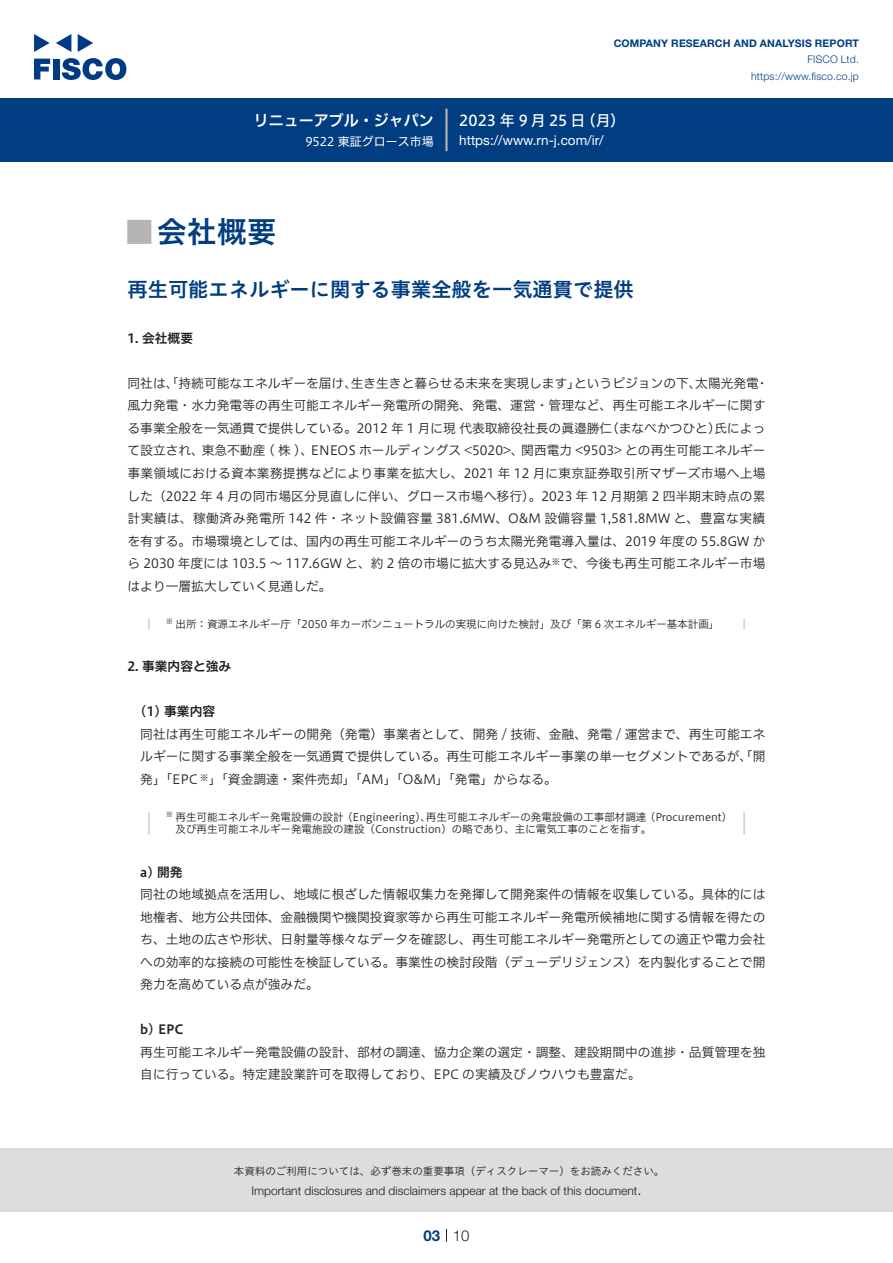
<style>
.page{position:relative;width:893px;height:1263px;background:#fff}
.page>*{position:absolute;margin:0;border:0;box-sizing:border-box;transform-origin:0 0}
.t1{font:30px "Hiragino UD Sans Std N W6";color:#003d81}
.t2{font:24px "Hiragino UD Sans Std N W6";color:#b5b5b6}
.t3{font:20.25px "Hiragino UD Sans Std W6";color:#003d81}
.t4{font:15px "Hiragino UD Sans F Std N W5";letter-spacing:.21em;color:#fff}
.t5{font:15px "Hiragino UD Sans F Std N W6";color:#fff}
.t6{font:300 15px "Helvetica Neue LT Std";color:#231f20}
.t7{font:700 15px "Helvetica Neue LT Std";color:#003d81}
.t8{font:13.5px "Helvetica Neue LT Std";color:#fff}
.t9{font:12.75px/22.5px "Hiragino UD Sans F Std N W3";color:#231f20}
.t10{font:12.75px "Hiragino UD Sans F Std N W3";letter-spacing:.035em;color:#231f20}
.t11{font:12.75px "Hiragino UD Sans F Std N W6";color:#231f20}
.t12{font:300 12px "Helvetica Neue LT Std";color:#231f20}
.t13{font:12px "Hiragino UD Sans F Std N W4";color:#fff}
.t14{font:10.5px "Hiragino UD Sans F Std N W3";color:#231f20}
.t15{font:10.5px "Hiragino UD Sans Std W3";color:#231f20}
.t16{font:700 10.5px "Helvetica Neue LT Std";letter-spacing:.015em;color:#003d81}
.t17{font:300 10.5px/16.5px "Helvetica Neue LT Std";letter-spacing:.015em;color:#003d81;text-align:right}
.t18{font:8.85px "Hiragino UD Sans F Std N W3";color:#231f20}
.t19{font:7.35px "Hiragino UD Sans F Std N W3";color:#231f20}
</style>
<div class="page">
<div style="left:0;top:1148px;width:893px;height:64px;background:#ddd"></div>
<svg style="left:34px;top:59px;width:16px;height:20px"></svg>
<div style="left:53px;top:59px;width:6px;height:20px;background:#003a83"></div>
<svg style="left:62px;top:58px;width:64px;height:22px"></svg>
<svg style="left:34px;top:34px;width:16px;height:18px"></svg>
<svg style="left:78px;top:34px;width:15px;height:18px"></svg>
<svg style="left:56px;top:34px;width:15px;height:18px"></svg>
<div style="left:0;top:98px;width:893px;height:64px;background:#003d81"></div>
<hr style="left:445px;top:109px;width:3px;height:42px;background:#b5b5b6">
<svg style="left:446px;top:1229px;width:1px;height:13px"></svg>
<svg style="left:148px;top:619px;width:2px;height:10px"></svg>
<svg style="left:743px;top:619px;width:2px;height:10px"></svg>
<hr style="left:148px;top:812px;width:2px;height:22px;background:#d3d3d3">
<hr style="left:743px;top:812px;width:2px;height:22px;background:#d3d3d3">
<p class="t5" style="left:254px;top:109px;width:182px">リニューアブル・ジャパン</p>
<p class="t13" style="left:305px;top:132px;width:130px">9522 東証グロース市場</p>
<p class="t16" style="left:614px;top:37px;width:247px">COMPANY RESEARCH AND ANALYSIS REPORT</p>
<p class="t17" style="left:751px;top:51px;width:109px">FISCO Ltd. https://www.fisco.co j p.</p>
<p class="t4" style="left:581px;top:109px;width:46px">（月(</p>
<p class="t4" style="left:459px;top:109px;width:128px">2023年9月25日</p>
<p class="t8" style="left:459px;top:132px;width:146px">https: / / w w w . r n .j- c o m /i r/</p>
<h1 class="t1" style="left:157px;top:209px;width:121px">会社概要</h1>
<h2 class="t2" style="left:128px;top:213px;width:25px">█</h2>
<h3 class="t3" style="left:128px;top:274px;width:508px">再生可能エネルギーに関する事業全般を一気通貫で提供</h3>
<p class="t11" style="left:128px;top:328px;width:67px">1. 会社概要</p>
<p class="t9" style="left:128px;top:371px;width:231px">同社は、「持続可能なエネルギーを届け、</p>
<p class="t9" style="left:128px;top:394px;width:639px">風力発電・水力発電等の再生可能エネルギー発電所の開発、発電、運営・管理など、再生可能エネルギーに関す</p>
<p class="t9" style="left:714px;top:416px;width:52px">氏によっ</p>
<p class="t9" style="left:574px;top:371px;width:129px">というビジョンの下、</p>
<p class="t9" style="left:351px;top:371px;width:231px">生き生きと暮らせる未来を実現します」</p>
<p class="t9" style="left:695px;top:371px;width:65px">太陽光発電</p>
<p class="t9" style="left:756px;top:371px;width:14px">・</p>
<p class="t9" style="left:521px;top:416px;width:246px;text-indent:-394px">る事業全般を一気通貫で提供している。2012 年 1 月に現代表取締役社長の眞邉勝仁<br>関西電力 &lt;9503&gt; との再生可能エネルギー</p>
<p class="t9" style="left:606px;top:416px;width:116px">（まなべかつひと）</p>
<p class="t9" style="left:311px;top:439px;width:214px">ENEOS ホールディングス &lt;5020&gt;、</p>
<p class="t9" style="left:202px;top:439px;width:113px">東急不動産 ( 株 )、</p>
<p class="t9" style="left:128px;top:439px;width:78px">て設立され、</p>
<p class="t9" style="left:128px;top:461px;width:639px">事業領域における資本業務提携などにより事業を拡大し、2021 年 12 月に東京証券取引所マザーズ市場へ上場</p>
<p class="t9" style="left:128px;top:484px;width:639px">した（2022 年 4 月の同市場区分見直しに伴い、グロース市場へ移行）。2023 年 12 月期第 2 四半期末時点の累</p>
<p class="t10" style="left:128px;top:509px;width:639px">計実績は、稼働済み発電所 142 件・ネット設備容量 381.6MW、O&amp;M 設備容量 1,581.8MW と、豊富な実績</p>
<p class="t9" style="left:128px;top:529px;width:639px">を有する。市場環境としては、国内の再生可能エネルギーのうち太陽光発電導入量は、2019 年度の 55.8GW か</p>
<p class="t9" style="left:560px;top:551px;width:206px">で、今後も再生可能エネルギー市場</p>
<p class="t9" style="left:128px;top:551px;width:425px">ら 2030 年度には 103.5 ～ 117.6GW と、約 2 倍の市場に拡大する見込みはより一層拡大していく見通しだ。</p>
<p class="t14" style="left:176px;top:616px;width:545px">出所：資源エネルギー庁「2050 年カーボンニュートラルの実現に向けた検討」及び「第 6 次エネルギー基本計画「</p>
<p class="t18" style="left:551px;top:555px;width:10px">※</p>
<p class="t19" style="left:166px;top:615px;width:9px">※</p>
<p class="t11" style="left:128px;top:657px;width:105px">2. 事業内容と強み</p>
<p class="t11" style="left:140px;top:702px;width:76px">1( ) 事業内容</p>
<p class="t9" style="left:140px;top:722px;width:627px;text-align:justify">同社は再生可能エネルギーの開発（発電）事業者として、開発 / 技術、金融、発電 / 運営まで、再生可能エネルギーに関する事業全般を一気通貫で提供している。再生可能エネルギー事業の単一セグメントであるが、「開発」「EPC <sup>※</sup>」「資金調達・案件売却」「AM」「O&amp;M」「発電」からなる。</p>
<p class="t14" style="left:426px;top:809px;width:308px">再生可能エネルギーの発電設備の工事部材調達（Procurement(</p>
<p class="t19" style="left:166px;top:809px;width:9px">※</p>
<p class="t14" style="left:176px;top:809px;width:257px">再生可能エネルギー発電設備の設計（Engineering）、</p>
<p class="t14" style="left:176px;top:821px;width:477px">及び再生可能エネルギー発電施設の建設（Construction）の略であり、主に電気工事のことを指す。</p>
<p class="t11" style="left:140px;top:862px;width:44px">a) 開発</p>
<p class="t9" style="left:140px;top:882px;width:627px;text-align:justify">同社の地域拠点を活用し、地域に根ざした情報収集力を発揮して開発案件の情報を収集している。具体的には地権者、地方公共団体、金融機関や機関投資家等から再生可能エネルギー発電所候補地に関する情報を得たのち、土地の広さや形状、日射量等様々なデータを確認し、再生可能エネルギー発電所としての適正や電力会社への効率的な接続の可能性を検証している。事業性の検討段階（デューデリジェンス）を内製化することで開発力を高めている点が強みだ。</p>
<p class="t11" style="left:140px;top:1019px;width:45px">b) EPC</p>
<p class="t9" style="left:140px;top:1040px;width:627px">再生可能エネルギー発電設備の設計、部材の調達、協力企業の選定・調整、建設期間中の進捗・品質管理を独自に行っている。特定建設業許可を取得しており、EPC の実績及びノウハウも豊富だ。</p>
<p class="t15" style="left:234px;top:1163px;width:432px">本資料のご利用については、必ず巻末の重要事項（ディスクレーマー）をお読みください。</p>
<p class="t6" style="left:637px;top:1180px;width:6px">.</p>
<p class="t12" style="left:251px;top:1183px;width:387px">Important disclosures and disclaimers appear at the back of this document</p>
<p class="t7" style="left:423px;top:1226px;width:18px">03</p>
<p class="t6" style="left:453px;top:1226px;width:18px">10</p>
</div>
